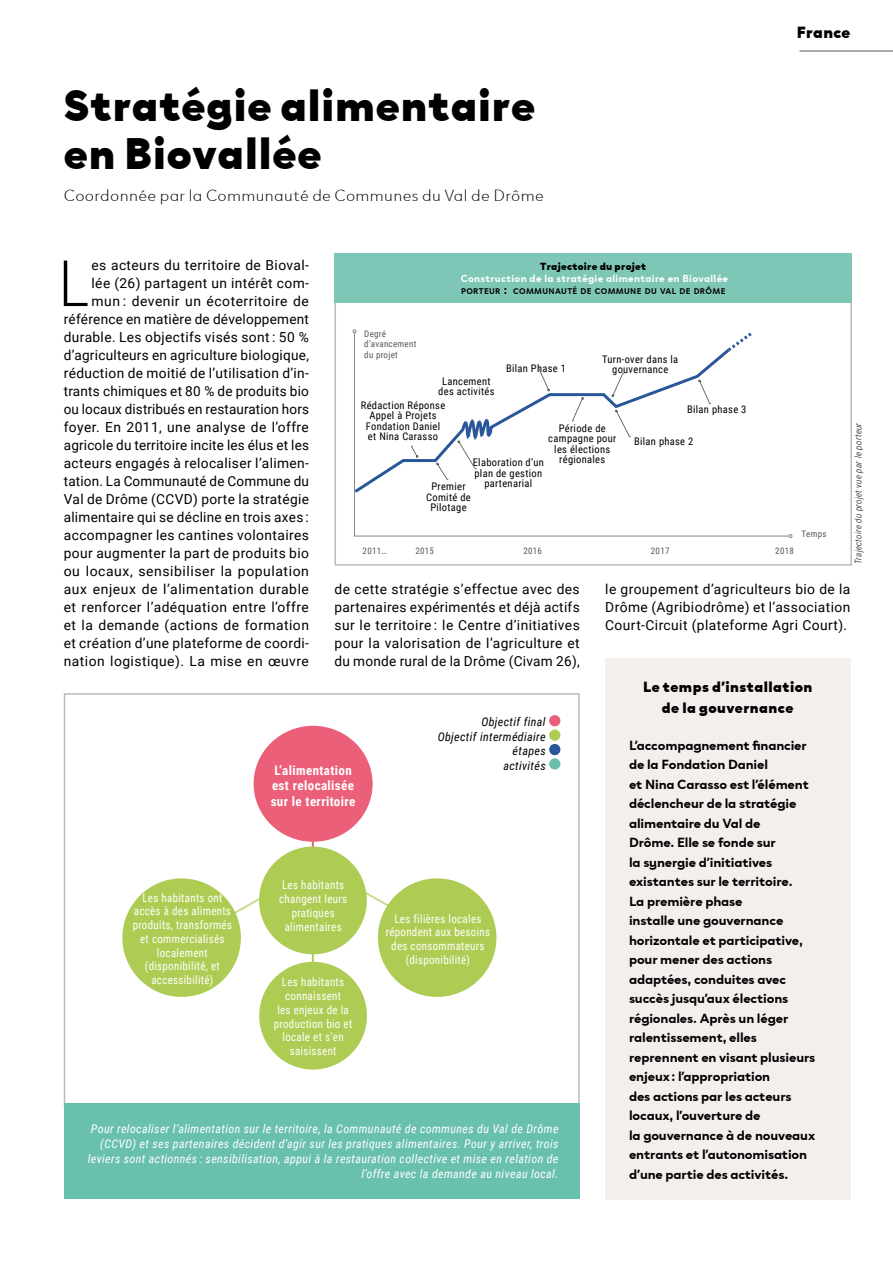
<style>
.page{position:relative;width:893px;height:1263px;background:#fff}
.page>*{position:absolute;margin:0;border:0;box-sizing:border-box;transform-origin:0 0}
.t1{font:300 66.3px "TRY Clother";color:#000}
.t2{font:900 45px/48px "TRY Clother";letter-spacing:.02em;color:#000}
.t3{font:300 16.5px "TRY Clother";letter-spacing:.02em;color:#000}
.t4{font:900 16.5px "TRY Clother";letter-spacing:.02em;color:#000}
.t5{font:900 15px/21px "TRY Clother";letter-spacing:.03em;color:#000;text-align:center}
.t6{font:13.8px/18px "Roboto";letter-spacing:.03em;color:#000;text-align:justify}
.t7{font:700 13.5px/19.5px "TRY Clother";letter-spacing:-.01em;color:#000}
.t8{font:700 13.05px/15.6px "Roboto Condensed";letter-spacing:.03em;color:#fff}
.t9{font:italic 12px/15px "Roboto Condensed";letter-spacing:.03em;color:#fff;text-align:right}
.t10{font:italic 12px/14.4px "Roboto Condensed";letter-spacing:.03em;color:#000;text-align:right}
.t11{font:11.7px/13.8px "Roboto Condensed";letter-spacing:.03em;color:#fff;text-align:center;scale:.93 1}
.t12{font:10.5px/10.5px "Roboto Condensed";letter-spacing:.03em;color:#000;text-align:center}
.t13{font:700 10.5px "TRY Clother";letter-spacing:.03em;color:#fff}
.t14{font:900 10.5px "TRY Clother";letter-spacing:.03em;color:#000}
.t15{font:9px/10.8px "Roboto Condensed";letter-spacing:.03em;color:#575756}
.t16{font:italic 300 9px "Roboto Condensed";letter-spacing:.03em;color:#000}
.t17{font:700 8.4px "TRY Clother";letter-spacing:.045em;color:#000}
.s1{font-size:12px}
</style>
<div class="page">
<hr style="left:799px;top:51px;width:94px;height:1px;background:#5b5b51">
<div style="left:605px;top:658px;width:245px;height:541px;background:#f4eeec"></div>
<div style="left:64px;top:693px;width:516px;height:415px;background:#fff;border:2px solid #bcbcbc"></div>
<div style="left:64px;top:1103px;width:516px;height:96px;background:#69c0ac"></div>
<div style="left:334px;top:253px;width:518px;height:313px;background:#fff;border:2px solid #bcbcbc"></div>
<div style="left:334px;top:253px;width:518px;height:49px;background:#7ec6b5"></div>
<svg style="left:354px;top:332px;width:435px;height:205px"></svg>
<svg style="left:354px;top:346px;width:379px;height:150px"></svg>
<svg style="left:724px;top:332px;width:31px;height:22px"></svg>
<svg style="left:411px;top:446px;width:7px;height:11px"></svg>
<svg style="left:436px;top:463px;width:12px;height:17px"></svg>
<svg style="left:572px;top:397px;width:12px;height:25px"></svg>
<svg style="left:538px;top:367px;width:12px;height:24px"></svg>
<svg style="left:612px;top:373px;width:12px;height:24px"></svg>
<svg style="left:615px;top:410px;width:16px;height:27px"></svg>
<svg style="left:698px;top:380px;width:13px;height:24px"></svg>
<svg style="left:458px;top:441px;width:18px;height:29px"></svg>
<div style="left:254px;top:726px;width:119px;height:116px;background:#ec5f78;border-radius:50%"></div>
<hr style="left:312px;top:835px;width:2px;height:26px;background:#ec5f78">
<hr style="left:312px;top:950px;width:2px;height:27px;background:#aecc53">
<div style="left:259px;top:962px;width:108px;height:107px;background:#aecc53;border-radius:50%"></div>
<svg style="left:226px;top:898px;width:38px;height:25px"></svg>
<svg style="left:365px;top:888px;width:39px;height:27px"></svg>
<div style="left:122px;top:878px;width:119px;height:119px;background:#aecc53;border-radius:50%"></div>
<div style="left:378px;top:878px;width:118px;height:119px;background:#aecc53;border-radius:50%"></div>
<div style="left:259px;top:846px;width:108px;height:108px;background:#aecc53;border-radius:50%"></div>
<div style="left:549px;top:715px;width:11px;height:11px;background:#ec5f78;border-radius:50%"></div>
<div style="left:549px;top:729px;width:11px;height:12px;background:#aecc53;border-radius:50%"></div>
<div style="left:549px;top:744px;width:11px;height:11px;background:#2a5799;border-radius:50%"></div>
<div style="left:549px;top:758px;width:11px;height:11px;background:#69c0ac;border-radius:50%"></div>
<h2 class="t2" style="left:64px;top:82px;width:473px">Stratégie alimentaire en Biovallée</h2>
<p class="t3" style="left:64px;top:182px;width:481px">Coordonnée par la Communauté de Communes du Val de Drôme</p>
<p class="t4" style="left:797px;top:23px;width:55px">France</p>
<p class="t6" style="left:64px;top:256px;width:247px;text-align:right">es acteurs du territoire de Bioval-<br>lée (26) partagent un intérêt com&shy;mun : devenir un écoterritoire de référence en matière de développement durable. Les objectifs visés sont : 50 % d’agriculteurs en agriculture biologique, réduction de moitié de l’utilisation d’in&shy;trants chimiques et 80 % de produits bio ou locaux distribués en restauration hors foyer. En 2011, une analyse de l’offre agricole du territoire incite les élus et les acteurs engagés à relocaliser l’alimen&shy;tation. La Communauté de Commune du Val de Drôme (CCVD) porte la stratégie alimentaire qui se décline en trois axes : accompagner les cantines volontaires pour augmenter la part de produits bio ou locaux, sensibiliser la population aux enjeux de l’alimentation durable et renforcer l’adéquation entre l’offre et la demande (actions de formation et création d’une plateforme de coordi&shy;nation logistique). La mise en œuvre</p>
<h1 class="t1" style="left:56px;top:232px;width:35px">L</h1>
<p class="t14" style="left:540px;top:260px;width:107px">Trajectoire du projet</p>
<p class="t13" style="left:461px;top:272px;width:269px">Construction de la stratégie alimentaire en Biovallée</p>
<p class="t17" style="left:461px;top:286px;width:266px">PORTEUR <span class="s1">:</span> COMMUNAUTÉ DE COMMUNE DU VAL DE DRÔME</p>
<p class="t15" style="left:364px;top:328px;width:54px">Degré d’avancement du projet</p>
<p class="t12" style="left:506px;top:362px;width:62px">Bilan Phase 1</p>
<p class="t12" style="left:602px;top:353px;width:78px">Turn-over dans la gouvernance</p>
<p class="t12" style="left:438px;top:375px;width:58px">Lancement des activités</p>
<p class="t12" style="left:361px;top:399px;width:86px">Rédaction Réponse<br>Appel à Projets<br>Fondation Daniel et Nina Carasso</p>
<p class="t12" style="left:687px;top:404px;width:61px">Bilan phase 3</p>
<p class="t12" style="left:634px;top:435px;width:61px">Bilan phase 2</p>
<p class="t16" style="left:852px;top:564px;width:143px;rotate:-90deg">Trajectoire du projet vue par le porteur</p>
<p class="t12" style="left:548px;top:422px;width:70px">Période de campagne pour les élections régionales</p>
<p class="t12" style="left:473px;top:457px;width:73px">Elaboration d’un plan de gestion partenarial</p>
<p class="t12" style="left:426px;top:481px;width:46px">Premier<br>Comité de<br>Pilotage</p>
<p class="t15" style="left:801px;top:528px;width:27px">Temps</p>
<p class="t15" style="left:363px;top:545px;width:26px">2011…</p>
<p class="t15" style="left:415px;top:545px;width:20px">2015</p>
<p class="t15" style="left:523px;top:545px;width:20px">2016</p>
<p class="t15" style="left:651px;top:545px;width:20px">2017</p>
<p class="t15" style="left:775px;top:545px;width:20px">2018</p>
<p class="t6" style="left:334px;top:580px;width:247px">de cette stratégie s’effectue avec des partenaires expérimentés et déjà actifs sur le territoire : le Centre d’initiatives pour la valorisation de l’agriculture et du monde rural de la Drôme (Civam 26),</p>
<p class="t6" style="left:605px;top:580px;width:247px">le groupement d’agriculteurs bio de la Drôme (Agribiodrôme) et l’association Court-Circuit (plateforme Agri Court).</p>
<p class="t5" style="left:643px;top:676px;width:171px">Le temps d’installation de la gouvernance</p>
<p class="t10" style="left:438px;top:714px;width:110px">Objectif final<br>Objectif intermédiaire étapes<br>activités</p>
<p class="t7" style="left:629px;top:735px;width:188px">L’accompagnement financier de la Fondation Daniel<br>et Nina Carasso est l’élément déclencheur de la stratégie alimentaire du Val de<br>Drôme. Elle se fonde sur<br>la synergie d’initiatives existantes sur le territoire.<br>La première phase<br>installe une gouvernance horizontale et participative, pour mener des actions adaptées, conduites avec succès jusqu’aux élections régionales. Après un léger ralentissement, elles reprennent en visant plusieurs enjeux: l’appropriation<br>des actions par les acteurs locaux, l’ouverture de<br>la gouvernance à de nouveaux entrants et l’autonomisation d’une partie des activités.</p>
<p class="t8" style="left:271px;top:762px;width:86px">L’alimentation est relocalisée sur le territoire</p>
<p class="t11" style="left:279px;top:878px;width:75px">Les habitants changent leurs pratiques alimentaires</p>
<p class="t11" style="left:133px;top:890px;width:108px">Les habitants ont accès à des aliments produits, transformés et commercialisés localement (disponibilité, et accessibilité)</p>
<p class="t11" style="left:386px;top:911px;width:114px">Les filières locales répondent aux besoins des consommateurs (disponibilité)</p>
<p class="t11" style="left:274px;top:975px;width:86px">Les habitants connaissent<br>les enjeux de la production bio et locale et s’en saisissent</p>
<p class="t9" style="left:88px;top:1121px;width:472px">Pour relocaliser l’alimentation sur le territoire, la Communauté de communes du Val de Drôme (CCVD) et ses partenaires décident d’agir sur les pratiques alimentaires. Pour y arriver, trois leviers sont actionnés : sensibilisation, appui à la restauration collective et mise en relation de l’offre avec la demande au niveau local.</p>
</div>
